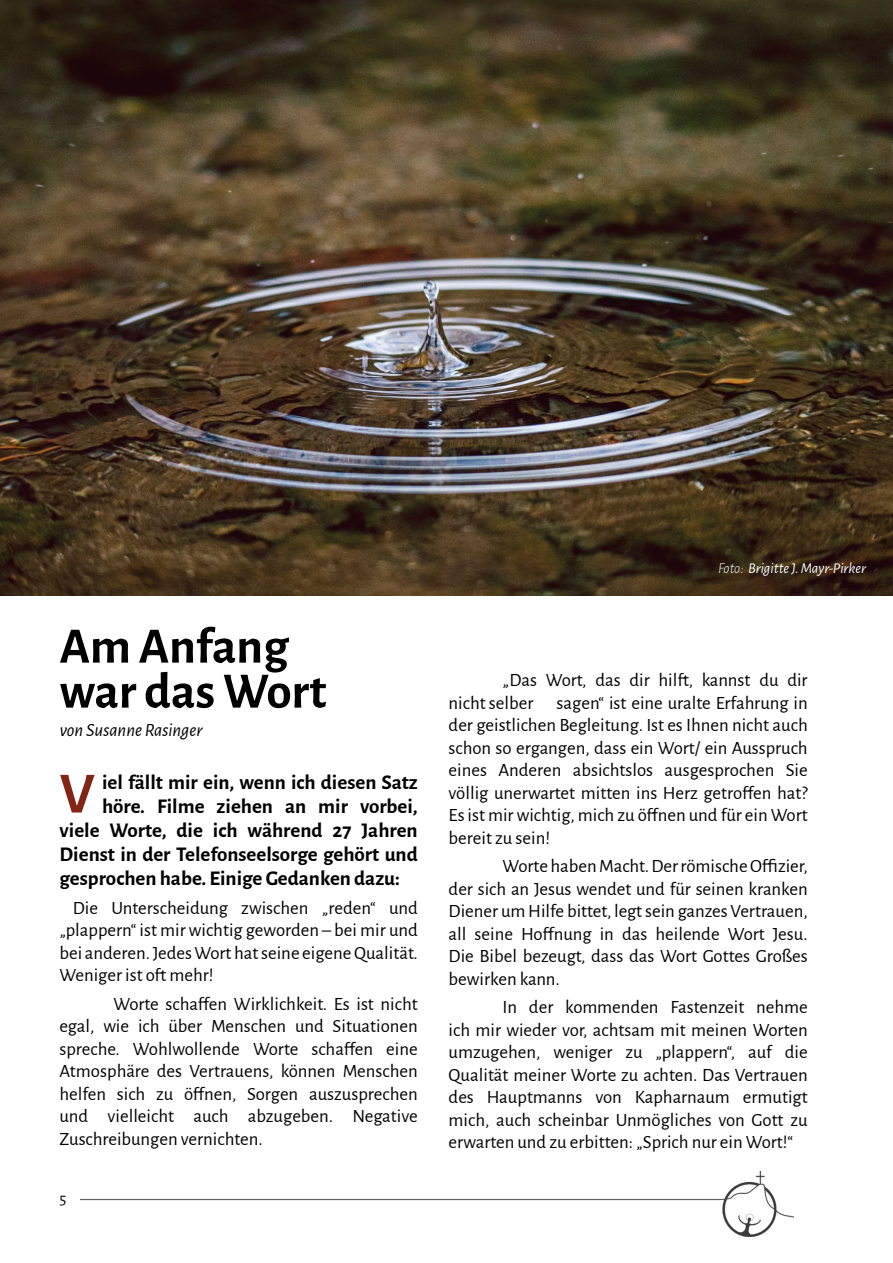
<style>
.page{position:relative;width:893px;height:1263px;background:#fff}
.page>*{position:absolute;margin:0;border:0;box-sizing:border-box;transform-origin:0 0}
.t1{font:700 58.5px "Alegreya Sans";color:#822416}
.t2{font:700 51px/45px "Alegreya Sans";letter-spacing:-.005em;color:#000}
.t3{font:700 21px/24.2px "Alegreya Sans";color:#000;text-align:justify}
.t4{font:18.75px/22.5px "Alegreya Sans";color:#000;text-align:justify}
.t5{font:italic 18.75px "Alegreya Sans";color:#000}
.t6{font:16.5px "Alegreya Sans";color:#000}
.t7{font:italic 15px "Alegreya Sans";color:#fff}
.s1{font-weight:300}
</style>
<div class="page">
<img style="left:81px;top:1172px;width:712px;height:64px">
<img style="left:0;top:0;width:893px;height:596px">
<h2 class="t2" style="left:60px;top:620px;width:268px">Am Anfang war das Wort</h2>
<p class="t5" style="left:60px;top:717px;width:145px">von Susanne Rasinger</p>
<p class="t3" style="left:102px;top:768px;width:317px">iel fällt mir ein, wenn ich diesen Satz</p>
<h1 class="t1" style="left:60px;top:750px;width:37px">V</h1>
<p class="t3" style="left:60px;top:792px;width:360px;text-indent:43px">höre. Filme ziehen an mir vorbei, viele Worte, die ich während 27 Jahren Dienst in der Telefonseelsorge gehört und gesprochen habe. Einige Gedanken dazu:</p>
<p class="t4" style="left:60px;top:895px;width:360px;text-indent:13px">Die Unterscheidung zwischen „reden“ und „plappern“ ist mir wichtig geworden – bei mir und bei anderen. Jedes Wort hat seine eigene Qualität.<br>Weniger ist oft mehr!</p>
<p class="t4" style="left:60px;top:991px;width:360px;text-indent:54px">Worte schaffen Wirklichkeit. Es ist nicht egal, wie ich über Menschen und Situationen spreche. Wohlwollende Worte schaffen eine Atmosphäre des Vertrauens, können Menschen helfen sich zu öffnen, Sorgen auszusprechen und vielleicht auch abzugeben. Negative Zuschreibungen vernichten.</p>
<p class="t6" style="left:60px;top:1187px;width:8px">5</p>
<p class="t7" style="left:718px;top:558px;width:149px"><span class="s1">Foto:</span> Brigitte J. Mayr-Pirker</p>
<p class="t4" style="left:449px;top:668px;width:361px;text-indent:54px">„Das Wort, das dir hilft, kannst du dir nicht selber sagen“ ist eine uralte Erfahrung in der geistlichen Begleitung. Ist es Ihnen nicht auch schon so ergangen, dass ein Wort/ ein Ausspruch eines Anderen absichtslos ausgesprochen Sie völlig unerwartet mitten ins Herz getroffen hat?<br>Es ist mir wichtig, mich zu öffnen und für ein Wort bereit zu sein!</p>
<p class="t4" style="left:449px;top:854px;width:361px;text-indent:54px">Worte haben Macht. Der römische Offizier, der sich an Jesus wendet und für seinen kranken Diener um Hilfe bittet, legt sein ganzes Vertrauen, all seine Hoffnung in das heilende Wort Jesu.<br>Die Bibel bezeugt, dass das Wort Gottes Großes bewirken kann.</p>
<p class="t4" style="left:449px;top:995px;width:361px;text-indent:54px">In der kommenden Fastenzeit nehme ich mir wieder vor, achtsam mit meinen Worten umzugehen, weniger zu „plappern“, auf die Qualität meiner Worte zu achten. Das Vertrauen des Hauptmanns von Kapharnaum ermutigt mich, auch scheinbar Unmögliches von Gott zu erwarten und zu erbitten: „Sprich nur ein Wort!“</p>
</div>
